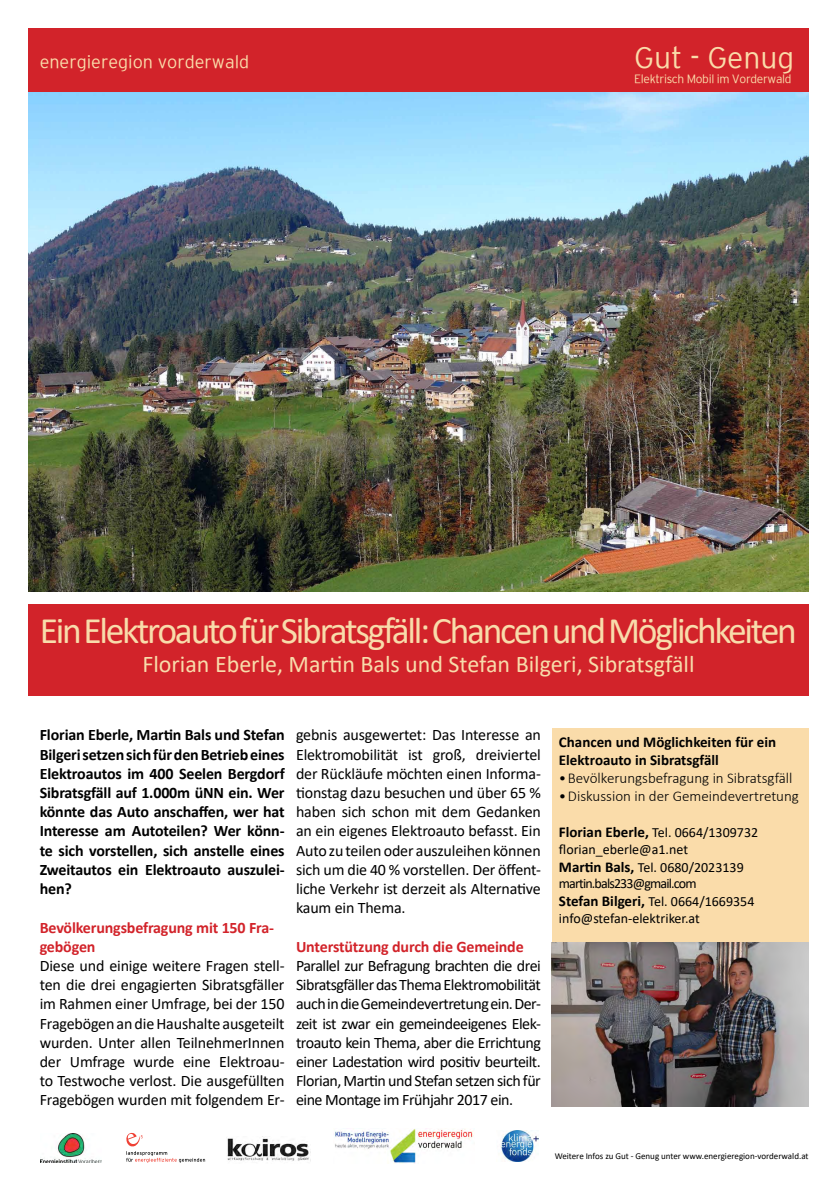
<style>
.page{position:relative;width:837px;height:1191px;background:#fff}
.page>*{position:absolute;margin:0;border:0;box-sizing:border-box;transform-origin:0 0}
.t1{font:37.5px "Calibri";letter-spacing:-.06em;color:#f8dcab}
.t2{font:300 30px "Energieinstitut";color:#fadcaa}
.t3{font:24px "Calibri";color:#f8dcab}
.t4{font:300 18px "Energieinstitut";color:#fadcaa}
.t5{font:16px/19.2px "Calibri";letter-spacing:-.01em;color:#000;text-align:justify}
.t6{font:700 16px/19.2px "Calibri";letter-spacing:-.01em;color:#000;text-align:justify}
.t7{font:700 16px/19.2px "Calibri";letter-spacing:-.01em;color:#d2232a}
.t8{font:300 15px "Calibri";color:#000}
.t9{font:700 15px/18px "Calibri";color:#000}
.t10{font:14px/16.8px "Calibri";color:#000}
.t11{font:14px/16.8px "Calibri";letter-spacing:-.06em;color:#000}
.t12{font:300 12px "Energieinstitut";letter-spacing:-.03em;color:#fadcaa}
.t13{font:9px "Calibri";color:#000}
.s1{font-weight:700;font-size:15px}
</style>
<div class="page">
<img style="left:28px;top:92px;width:780px;height:500px">
<div style="left:28px;top:28px;width:780px;height:64px;background:#d2232a"></div>
<svg style="left:126px;top:1132px;width:79px;height:30px"></svg>
<img style="left:335px;top:1128px;width:138px;height:35px">
<div style="left:28px;top:604px;width:780px;height:91px;background:#d2232a"></div>
<div style="left:551px;top:728px;width:257px;height:378px;background:#fadcaa"></div>
<img style="left:551px;top:943px;width:257px;height:163px">
<img style="left:41px;top:1133px;width:61px;height:29px">
<img style="left:227px;top:1136px;width:84px;height:25px">
<img style="left:500px;top:1130px;width:38px;height:31px">
<p class="t4" style="left:40px;top:52px;width:211px">energieregion vorderwald</p>
<h2 class="t2" style="left:634px;top:41px;width:161px">Gut - Genug</h2>
<p class="t12" style="left:634px;top:72px;width:159px">Elektrisch Mobil im Vorderwald</p>
<h1 class="t1" style="left:40px;top:605px;width:758px">Ein Elektroauto für Sibratsgfäll: Chancen und Möglichkeiten</h1>
<h3 class="t3" style="left:142px;top:647px;width:553px">Florian Eberle, Martin Bals und Stefan Bilgeri, Sibratsgfäll</h3>
<p class="t6" style="left:40px;top:725px;width:246px">Florian Eberle, Martin Bals und Stefan Bilgeri setzen sich für den Betrieb eines Elektroautos im 400 Seelen Bergdorf Sibratsgfäll auf 1.000m üNN ein. Wer könnte das Auto anschaffen, wer hat Interesse am Autoteilen? Wer könn&shy;te sich vorstellen, sich anstelle eines Zweitautos ein Elektroauto auszulei&shy;hen?</p>
<p class="t7" style="left:40px;top:917px;width:236px">Bevölkerungsbefragung mit 150 Fra&shy;gebögen</p>
<p class="t5" style="left:40px;top:955px;width:246px">Diese und einige weitere Fragen stell&shy;ten die drei engagierten Sibratsgfäller im Rahmen einer Umfrage, bei der 150<br>Fragebögen an die Haushalte ausgeteilt wurden. Unter allen TeilnehmerInnen der Umfrage wurde eine Elektroau&shy;to Testwoche verlost. Die ausgefüllten Fragebögen wurden mit folgendem Er-</p>
<p class="t5" style="left:296px;top:725px;width:246px">gebnis ausgewertet: Das Interesse an Elektromobilität ist groß, dreiviertel der Rückläufe möchten einen Informa&shy;tionstag dazu besuchen und über 65 % haben sich schon mit dem Gedanken an ein eigenes Elektroauto befasst. Ein Auto zu teilen oder auszuleihen können sich um die 40 % vorstellen. Der öffent&shy;liche Verkehr ist derzeit als Alternative kaum ein Thema.</p>
<p class="t7" style="left:296px;top:936px;width:229px">Unterstützung durch die Gemeinde</p>
<p class="t5" style="left:296px;top:955px;width:246px">Parallel zur Befragung brachten die drei Sibratsgfäller das Thema Elektromobilität auch in die Gemeindevertretung ein. Der&shy;zeit ist zwar ein gemeindeeigenes Elek&shy;troauto kein Thema, aber die Errichtung einer Ladestation wird positiv beurteilt.<br>Florian, Martin und Stefan setzen sich für eine Montage im Frühjahr 2017 ein.</p>
<p class="t9" style="left:558px;top:732px;width:219px">Chancen und Möglichkeiten für ein<br>Elektroauto in Sibratsgfäll</p>
<p class="t8" style="left:558px;top:768px;width:235px">•Bevölkerungsbefragung in Sibratsgfäll</p>
<p class="t8" style="left:558px;top:786px;width:241px">•Diskussion in der Gemeindevertretung</p>
<p class="t10" style="left:558px;top:823px;width:201px"><span class="s1">Florian Eberle,</span> Tel. 0664/1309732 florian_eberle@a1.net</p>
<p class="t11" style="left:558px;top:858px;width:186px"><span class="s1">Martin Bals,</span> Tel. 0680/2023139 martin.bals233@gmail.com</p>
<p class="t10" style="left:558px;top:893px;width:197px"><span class="s1">Stefan Bilgeri,</span> Tel. 0664/1669354 info@stefan-elektriker.at</p>
<p class="t13" style="left:554px;top:1150px;width:255px">Weitere Infos zu Gut - Genug unter www.energieregion-vorderwald.at</p>
</div>
